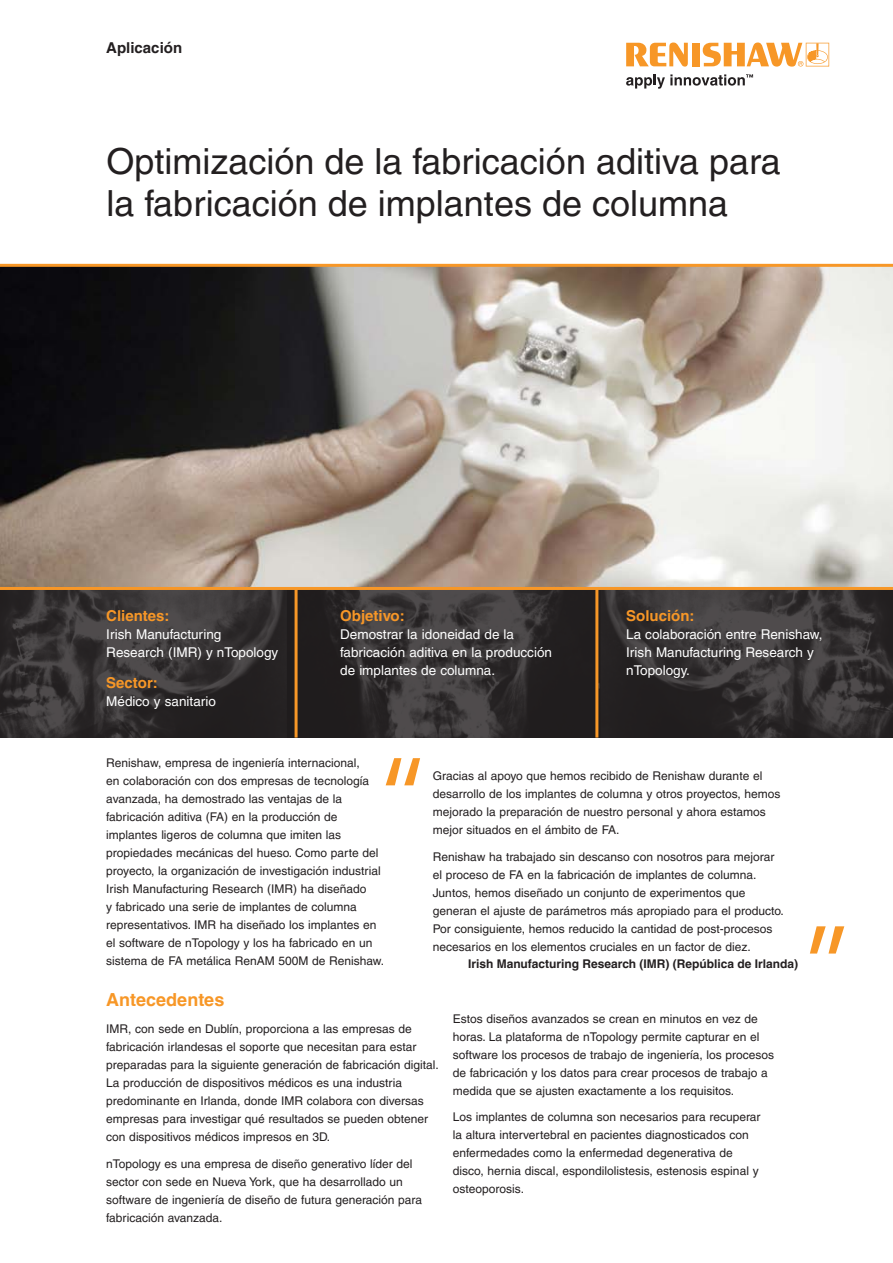
<style>
.page{position:relative;width:893px;height:1263px;background:#fff}
.page>*{position:absolute;margin:0;border:0;box-sizing:border-box;transform-origin:0 0}
.Case_study__Title_24{font:36px/42px "Helvetica LT Pro";color:#231f20}
.Main_body_heading_te{font:700 18px "Helvetica LT Pro";color:#f79727}
.Industry_box__Headin{font:700 15px "Helvetica LT Pro";color:#f79727}
.Case_study__Front_pa{font:700 15px "Helvetica LT Pro";color:#231f20}
.Industry_box__Main_t{font:13.5px/18px "Helvetica LT Pro";color:#fff}
.Main_body_text_8pt{font:12px/18px "Helvetica LT Pro";color:#231f20}
.t1{font:700 12px "Helvetica LT Pro";color:#231f20}
</style>
<div class="page">
<svg style="left:0;top:590px;width:893px;height:147px;background:#343031"></svg>
<hr style="left:295px;top:589px;width:3px;height:148px;background:#f79727">
<hr style="left:595px;top:589px;width:3px;height:148px;background:#f79727">
<svg style="left:626px;top:43px;width:62px;height:24px"></svg>
<div style="left:692px;top:43px;width:8px;height:23px;background:#f79727"></div>
<svg style="left:703px;top:43px;width:126px;height:24px"></svg>
<svg style="left:626px;top:74px;width:127px;height:15px"></svg>
<svg style="left:0;top:264px;width:893px;height:326px;background:#9d938a"></svg>
<svg style="left:386px;top:758px;width:34px;height:27px"></svg>
<svg style="left:810px;top:926px;width:34px;height:27px"></svg>
<p class="Case_study__Front_pa" style="left:106px;top:39px;width:77px">Aplicación</p>
<p class="Case_study__Title_24" style="left:106px;top:141px;width:676px">Optimización de la fabricación aditiva para la fabricación de implantes de columna</p>
<p class="Industry_box__Headin" style="left:106px;top:606px;width:65px">Clientes:</p>
<p class="Industry_box__Main_t" style="left:106px;top:625px;width:174px">Irish Manufacturing<br>Research (IMR) y nTopology</p>
<p class="Industry_box__Headin" style="left:106px;top:673px;width:53px">Sector:</p>
<p class="Industry_box__Main_t" style="left:106px;top:692px;width:111px">Médico y sanitario</p>
<p class="Industry_box__Headin" style="left:340px;top:606px;width:66px">Objetivo:</p>
<p class="Industry_box__Main_t" style="left:340px;top:625px;width:213px">Demostrar la idoneidad de la fabricación aditiva en la producción de implantes de columna.</p>
<p class="Industry_box__Headin" style="left:626px;top:606px;width:70px">Solución:</p>
<p class="Industry_box__Main_t" style="left:626px;top:625px;width:198px">La colaboración entre Renishaw,<br>Irish Manufacturing Research y nTopology.</p>
<p class="Main_body_text_8pt" style="left:106px;top:754px;width:279px">Renishaw, empresa de ingeniería internacional,<br>en colaboración con dos empresas de tecnología avanzada, ha demostrado las ventajas de la fabricación aditiva (FA) en la producción de implantes ligeros de columna que imiten las propiedades mecánicas del hueso. Como parte del proyecto, la organización de investigación industrial Irish Manufacturing Research (IMR) ha diseñado<br>y fabricado una serie de implantes de columna representativos. IMR ha diseñado los implantes en el software de nTopology y los ha fabricado en un sistema de FA metálica RenAM 500M de Renishaw.</p>
<p class="Main_body_heading_te" style="left:106px;top:989px;width:120px">Antecedentes</p>
<p class="Main_body_text_8pt" style="left:106px;top:1020px;width:334px">IMR, con sede en Dublín, proporciona a las empresas de fabricación irlandesas el soporte que necesitan para estar preparadas para la siguiente generación de fabricación digital.<br>La producción de dispositivos médicos es una industria predominante en Irlanda, donde IMR colabora con diversas empresas para investigar qué resultados se pueden obtener con dispositivos médicos impresos en 3D.</p>
<p class="Main_body_text_8pt" style="left:106px;top:1154px;width:317px">nTopology es una empresa de diseño generativo líder del sector con sede en Nueva York, que ha desarrollado un software de ingeniería de diseño de futura generación para fabricación avanzada.</p>
<p class="Main_body_text_8pt" style="left:433px;top:767px;width:349px">Gracias al apoyo que hemos recibido de Renishaw durante el desarrollo de los implantes de columna y otros proyectos, hemos mejorado la preparación de nuestro personal y ahora estamos mejor situados en el ámbito de FA.</p>
<p class="Main_body_text_8pt" style="left:433px;top:847px;width:353px">Renishaw ha trabajado sin descanso con nosotros para mejorar el proceso de FA en la fabricación de implantes de columna.<br>Juntos, hemos diseñado un conjunto de experimentos que generan el ajuste de parámetros más apropiado para el producto.<br>Por consiguiente, hemos reducido la cantidad de post-procesos necesarios en los elementos cruciales en un factor de diez.</p>
<p class="t1" style="left:468px;top:957px;width:332px">Irish Manufacturing Research (IMR) (República de Irlanda)</p>
<p class="Main_body_text_8pt" style="left:453px;top:1009px;width:323px">Estos diseños avanzados se crean en minutos en vez de horas. La plataforma de nTopology permite capturar en el software los procesos de trabajo de ingeniería, los procesos de fabricación y los datos para crear procesos de trabajo a medida que se ajusten exactamente a los requisitos.</p>
<p class="Main_body_text_8pt" style="left:453px;top:1108px;width:309px">Los implantes de columna son necesarios para recuperar la altura intervertebral en pacientes diagnosticados con enfermedades como la enfermedad degenerativa de disco, hernia discal, espondilolistesis, estenosis espinal y osteoporosis.</p>
</div>
